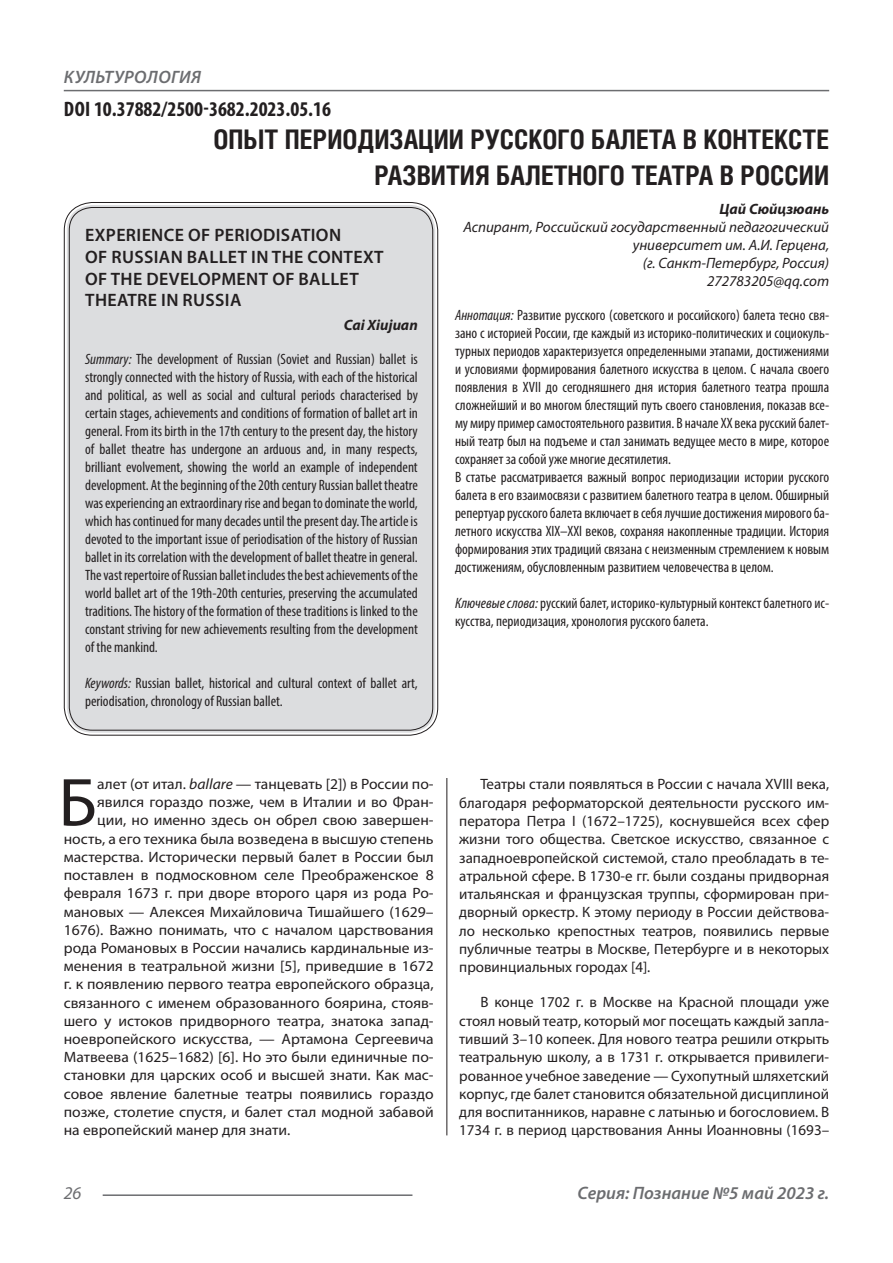
<style>
.page{position:relative;width:893px;height:1263px;background:#fff}
.page>*{position:absolute;margin:0;border:0;box-sizing:border-box;transform-origin:0 0}
.Статья_текст_первый{font:68.4px "Myriad Pro";color:#231f20;scale:1.04 1}
.Статья_название{font:700 27px/36px "Helios Cond C";color:#231f20;text-align:right}
.ДОИ{font:700 condensed 21px "Myriad Pro";color:#231f20}
.Статья_название_англ{font:600 18px "Myriad Pro";letter-spacing:.02em;color:#231f20}
.t1{font:italic 600 18px "Myriad Pro";color:#6c6d70}
.t2{font:italic 600 18px "Myriad Pro";letter-spacing:.02em;color:#6c6d70}
.t3{font:italic 18px "Myriad Pro";color:#6c6d70}
.Статья_аннотация_анг{font:condensed 15px/18px "Myriad Pro";color:#231f20;text-align:justify}
.Статья_аннотация_тек{font:condensed 15px/18px "Myriad Pro";color:#231f20;text-align:justify}
.Статья_текст{font:15px/18.3px "Myriad Pro";color:#231f20;text-align:justify}
.Статья_текст_первый-2{font:15px "Myriad Pro";color:#231f20;scale:1.04 1}
.Статья_автор_инфо{font:italic 15px/18px "Myriad Pro";color:#231f20;text-align:right}
.Статья_автор_фио_рус{font:italic 700 15px "Myriad Pro";color:#231f20}
.Статья_автор_англ{font:italic 700 15px "Myriad Pro";color:#231f20}
.s1{font-style:italic}
</style>
<div class="page">
<hr style="left:446px;top:128px;width:1px;height:1007px;background:#231f20">
<hr style="left:103px;top:1194px;width:309px;height:2px;background:#6c6d70">
<hr style="left:64px;top:90px;width:765px;height:1px;background:#6c6d70">
<div style="left:441px;top:125px;width:10px;height:653px;background:#fff"></div>
<div style="left:67px;top:205px;width:368px;height:528px;background:#dcdddf;border-radius:26px"></div>
<p class="t2" style="left:64px;top:66px;width:139px">КУЛЬТУРОЛОГИЯ</p>
<p class="ДОИ" style="left:64px;top:96px;width:269px">DOI 10.37882/2500-3682.2023.05.16</p>
<p class="Статья_название" style="left:214px;top:121px;width:617px">ОПЫТ ПЕРИОДИЗАЦИИ РУССКОГО БАЛЕТА В КОНТЕКСТЕ<br>РАЗВИТИЯ БАЛЕТНОГО ТЕАТРА В РОССИИ</p>
<p class="Статья_автор_фио_рус" style="left:719px;top:199px;width:111px">Цай Сюйцзюань</p>
<p class="Статья_автор_инфо" style="left:463px;top:218px;width:367px">Аспирант, Российский государственный педагогический университет им. А.И. Герцена,</p>
<p class="Статья_автор_инфо" style="left:643px;top:254px;width:188px">(г. Санкт-Петербург, Россия)</p>
<p class="Статья_автор_инфо" style="left:707px;top:272px;width:124px">272783205@qq.com</p>
<p class="Статья_аннотация_тек" style="left:455px;top:305px;width:376px"><span class="s1">Аннотация:</span> Развитие русского (советского и российского) балета тесно свя&shy;зано с историей России, где каждый из историко-политических и социокуль&shy;турных периодов характеризуется определенными этапами, достижениями и условиями формирования балетного искусства в целом. С начала своего появления в XVII до сегодняшнего дня история балетного театра прошла сложнейший и во многом блестящий путь своего становления, показав все&shy;му миру пример самостоятельного развития. В начале ХХ века русский балет&shy;ный театр был на подъеме и стал занимать ведущее место в мире, которое сохраняет за собой уже многие десятилетия.</p>
<p class="Статья_аннотация_тек" style="left:455px;top:467px;width:376px">В статье рассматривается важный вопрос периодизации истории русского балета в его взаимосвязи с развитием балетного театра в целом. Обширный репертуар русского балета включает в себя лучшие достижения мирового ба&shy;летного искусства XIX–XXI веков, сохраняя накопленные традиции. История формирования этих традиций связана с неизменным стремлением к новым достижениям, обусловленным развитием человечества в целом.</p>
<p class="Статья_аннотация_тек" style="left:455px;top:593px;width:376px"><span class="s1">Ключевые слова:</span> русский балет, историко-культурный контекст балетного ис&shy;кусства, периодизация, хронология русского балета.</p>
<p class="Статья_название_англ" style="left:85px;top:224px;width:257px">EXPERIENCE OF PERIODISATION</p>
<p class="Статья_название_англ" style="left:85px;top:246px;width:300px">OF RUSSIAN BALLET IN THE CONTEXT</p>
<p class="Статья_название_англ" style="left:85px;top:267px;width:275px">OF THE DEVELOPMENT OF BALLET</p>
<p class="Статья_название_англ" style="left:85px;top:289px;width:158px">THEATRE IN RUSSIA</p>
<p class="Статья_автор_англ" style="left:344px;top:315px;width:75px">Cai Xiujuan</p>
<p class="Статья_аннотация_анг" style="left:85px;top:350px;width:334px"><span class="s1">Summary:</span> The development of Russian (Soviet and Russian) ballet is strongly connected with the history of Russia, with each of the historical and political, as well as social and cultural periods characterised by certain stages, achievements and conditions of formation of ballet art in general. From its birth in the 17th century to the present day, the history of ballet theatre has undergone an arduous and, in many respects, brilliant evolvement, showing the world an example of independent development. At the beginning of the 20th century Russian ballet theatre was experiencing an extraordinary rise and began to dominate the world, which has continued for many decades until the present day. The article is devoted to the important issue of periodisation of the history of Russian ballet in its correlation with the development of ballet theatre in general.<br>The vast repertoire of Russian ballet includes the best achievements of the world ballet art of the 19th-20th centuries, preserving the accumulated traditions. The history of the formation of these traditions is linked to the constant striving for new achievements resulting from the development of the mankind.</p>
<p class="Статья_аннотация_анг" style="left:85px;top:674px;width:334px"><span class="s1">Keywords:</span> Russian ballet, historical and cultural context of ballet art, periodisation, chronology of Russian ballet.</p>
<p class="Статья_текст_первый" style="left:58px;top:760px;width:39px">Б</p>
<p class="Статья_текст_первый-2" style="left:97px;top:775px;width:325px">алет (от итал. <span class="s1">ballare</span> — танцевать [2]) в России по-</p>
<p class="Статья_текст_первый-2" style="left:97px;top:793px;width:325px">явился гораздо позже, чем в Италии и во Фран-</p>
<p class="Статья_текст_первый-2" style="left:97px;top:811px;width:325px">ции, но именно здесь он обрел свою завершен-</p>
<p class="Статья_текст_первый-2" style="left:64px;top:829px;width:357px">ность, а его техника была возведена в высшую степень</p>
<p class="Статья_текст_первый-2" style="left:64px;top:848px;width:357px">мастерства. Исторически первый балет в России был</p>
<p class="Статья_текст_первый-2" style="left:64px;top:866px;width:357px">поставлен в подмосковном селе Преображенское 8</p>
<p class="Статья_текст_первый-2" style="left:64px;top:884px;width:357px">февраля 1673 г. при дворе второго царя из рода Ро-</p>
<p class="Статья_текст_первый-2" style="left:64px;top:902px;width:357px">мановых — Алексея Михайловича Тишайшего (1629–</p>
<p class="Статья_текст_первый-2" style="left:64px;top:920px;width:357px">1676). Важно понимать, что с началом царствования</p>
<p class="Статья_текст_первый-2" style="left:64px;top:939px;width:357px">рода Романовых в России начались кардинальные из-</p>
<p class="Статья_текст_первый-2" style="left:64px;top:957px;width:357px">менения в театральной жизни [5], приведшие в 1672</p>
<p class="Статья_текст_первый-2" style="left:64px;top:975px;width:357px">г. к появлению первого театра европейского образца,</p>
<p class="Статья_текст_первый-2" style="left:64px;top:993px;width:357px">связанного с именем образованного боярина, стояв-</p>
<p class="Статья_текст_первый-2" style="left:64px;top:1011px;width:357px">шего у истоков придворного театра, знатока запад-</p>
<p class="Статья_текст_первый-2" style="left:64px;top:1030px;width:357px">ноевропейского искусства, — Артамона Сергеевича</p>
<p class="Статья_текст_первый-2" style="left:64px;top:1048px;width:357px">Матвеева (1625–1682) [6]. Но это были единичные по-</p>
<p class="Статья_текст_первый-2" style="left:64px;top:1066px;width:357px">становки для царских особ и высшей знати. Как мас-</p>
<p class="Статья_текст_первый-2" style="left:64px;top:1084px;width:357px">совое явление балетные театры появились гораздо</p>
<p class="Статья_текст_первый-2" style="left:64px;top:1102px;width:357px">позже, столетие спустя, и балет стал модной забавой</p>
<p class="Статья_текст_первый-2" style="left:64px;top:1121px;width:219px">на европейский манер для знати.</p>
<p class="Статья_текст" style="left:459px;top:775px;width:371px;text-indent:21px">Театры стали появляться в России с начала XVIII века, благодаря реформаторской деятельности русского им&shy;ператора Петра I (1672–1725), коснувшейся всех сфер жизни того общества. Светское искусство, связанное с западноевропейской системой, стало преобладать в те&shy;атральной сфере. В 1730-е гг. были созданы придворная итальянская и французская труппы, сформирован при&shy;дворный оркестр. К этому периоду в России действова&shy;ло несколько крепостных театров, появились первые публичные театры в Москве, Петербурге и в некоторых провинциальных городах [4].</p>
<p class="Статья_текст" style="left:459px;top:993px;width:371px;text-indent:21px">В конце 1702 г. в Москве на Красной площади уже стоял новый театр, который мог посещать каждый запла&shy;тивший 3–10 копеек. Для нового театра решили открыть театральную школу, а в 1731 г. открывается привилеги&shy;рованное учебное заведение — Сухопутный шляхетский корпус, где балет становится обязательной дисциплиной для воспитанников, наравне с латынью и богословием. В 1734 г. в период царствования Анны Иоанновны (1693–</p>
<p class="t3" style="left:64px;top:1182px;width:19px">26</p>
<p class="t1" style="left:578px;top:1182px;width:253px">Серия: Познание №5 май 2023 г.</p>
</div>
